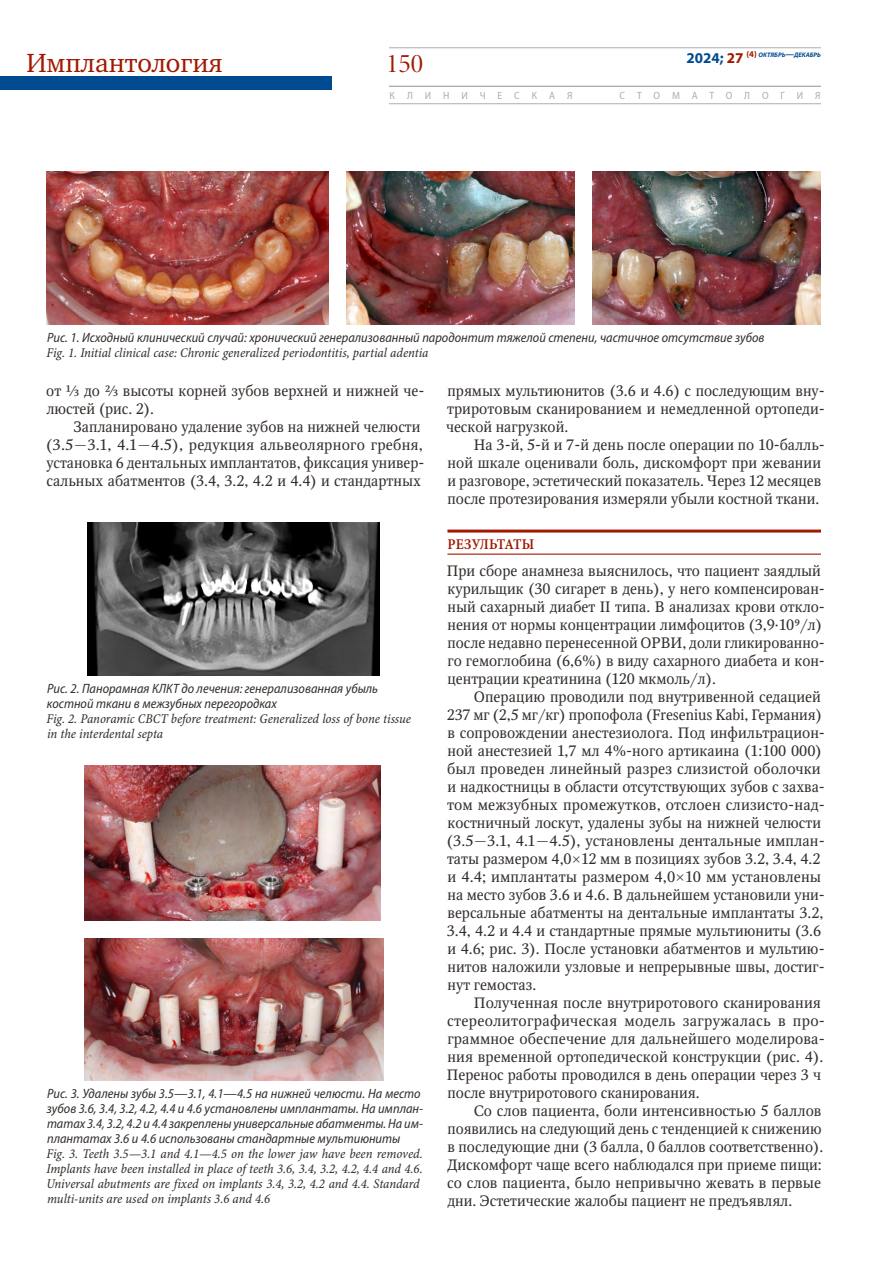
<style>
.page{position:relative;width:893px;height:1263px;background:#fff}
.page>*{position:absolute;margin:0;border:0;box-sizing:border-box;transform-origin:0 0}
.t1{font:27px "Charter ITC";color:#a11900}
.t2{font:27px "Minion Pro Disp";color:#a11900}
.t3{font:15px/18px "Octava";color:#332e2b}
.t4{font:15px "Minion Pro Semibold Cn Capt";letter-spacing:.01em;color:#a11900}
.t5{font:italic semi-condensed 13.5px/15px "Myriad Pro";color:#332e2b}
.t6{font:13.5px/15px "Minion Pro Cn It Capt";letter-spacing:-.005em;color:#332e2b}
.t7{font:semi-condensed 10.5px "Myriad Pro";letter-spacing:1.115em;color:#acaeb3}
.t8{font:italic 700 6.45px "Myriad Pro";color:#004b90}
.s1{font-style:normal;font-size:15px}
.s2{font-style:normal;font-size:15px;color:#a11900}
.s3{font-style:normal;font-size:8.7px;color:#a11900}
.s4{font-size:8.7px}
</style>
<div class="page">
<hr style="left:389px;top:48px;width:432px;height:1px;background:#acaeb3">
<div style="left:0;top:76px;width:332px;height:14px;background:#004b90"></div>
<hr style="left:389px;top:86px;width:432px;height:1px;background:#acaeb3">
<hr style="left:389px;top:103px;width:432px;height:1px;background:#acaeb3">
<hr style="left:447px;top:530px;width:374px;height:3px;background:#a11900">
<hr style="left:447px;top:554px;width:374px;height:1px;background:#a11900">
<img style="left:593px;top:171px;width:228px;height:153px">
<img style="left:347px;top:171px;width:228px;height:153px">
<img style="left:47px;top:171px;width:282px;height:153px">
<img style="left:88px;top:522px;width:291px;height:153px">
<img style="left:84px;top:765px;width:297px;height:156px">
<img style="left:84px;top:939px;width:299px;height:141px">
<h1 class="t1" style="left:26px;top:46px;width:198px">Имплантология</h1>
<p class="t8" style="left:687px;top:51px;width:136px"><span class="s1">2024;</span> <span class="s2">27</span> <span class="s3">(4)</span> октябрь<span class="s4">—</span>декабрь</p>
<h1 class="t2" style="left:386px;top:47px;width:39px">150</h1>
<p class="t7" style="left:389px;top:89px;width:184px">КЛИНИЧЕСКАЯ</p>
<p class="t7" style="left:619px;top:89px;width:203px">СТОМАТОЛОГИЯ</p>
<p class="t5" style="left:47px;top:330px;width:719px">Рис. 1. Исходный клинический случай: хронический генерализованный пародонтит тяжелой степени, частичное отсутствие зубов</p>
<p class="t6" style="left:47px;top:345px;width:383px">Fig. 1. Initial clinical case: Chronic generalized periodontitis, partial adentia</p>
<p class="t3" style="left:46px;top:382px;width:380px">от 1/3 до 2/3 высоты корней зубов верхней и нижней че&shy;люстей (рис. 2).</p>
<p class="t3" style="left:46px;top:418px;width:380px;text-indent:28px">Запланировано удаление зубов на нижней челюсти (3.5—3.1, 4.1—4.5), редукция альвеолярного гребня, установка 6 дентальных имплантатов, фиксация универ&shy;сальных абатментов (3.4, 3.2, 4.2 и 4.4) и стандартных</p>
<p class="t5" style="left:47px;top:681px;width:333px">Рис. 2. Панорамная КЛКТ до лечения: генерализованная убыль костной ткани в межзубных перегородках</p>
<p class="t6" style="left:47px;top:711px;width:366px">Fig. 2. Panoramic CBCT before treatment: Generalized loss of bone tissue in the interdental septa</p>
<p class="t5" style="left:47px;top:1086px;width:378px">Рис. 3. Удалены зубы 3.5—3.1, 4.1—4.5 на нижней челюсти. На место зубов 3.6, 3.4, 3.2, 4.2, 4.4 и 4.6 установлены имплантаты. На имплан&shy;татах 3.4, 3.2, 4.2 и 4.4 закреплены универсальные абатменты. На им&shy;плантатах 3.6 и 4.6 использованы стандартные мультиюниты</p>
<p class="t6" style="left:46px;top:1146px;width:378px">Fig. 3. Teeth 3.5—3.1 and 4.1—4.5 on the lower jaw have been removed.<br>Implants have been installed in place of teeth 3.6, 3.4, 3.2, 4.2, 4.4 and 4.6.<br>Universal abutments are fixed on implants 3.4, 3.2, 4.2 and 4.4. Standard multi-units are used on implants 3.6 and 4.6</p>
<p class="t3" style="left:446px;top:382px;width:380px;text-align:justify">прямых мультиюнитов (3.6 и 4.6) с последующим вну&shy;триротовым сканированием и немедленной ортопеди&shy;ческой нагрузкой.</p>
<p class="t3" style="left:447px;top:436px;width:379px;text-indent:26px">На 3-й, 5-й и 7-й день после операции по 10-балль&shy;ной шкале оценивали боль, дискомфорт при жевании и разговоре, эстетический показатель. Через 12 месяцев после протезирования измеряли убыли костной ткани.</p>
<p class="t4" style="left:447px;top:534px;width:89px">РЕЗУЛЬТАТЫ</p>
<p class="t3" style="left:447px;top:562px;width:380px">При сборе анамнеза выяснилось, что пациент заядлый курильщик (30 сигарет в день), у него компенсирован&shy;ный сахарный диабет II типа. В анализах крови откло&shy;нения от нормы концентрации лимфоцитов (3,9·109/л) после недавно перенесенной ОРВИ, доли гликированно&shy;го гемоглобина (6,6%) в виду сахарного диабета и кон&shy;центрации креатинина (120 мкмоль/л).</p>
<p class="t3" style="left:446px;top:688px;width:380px;text-indent:27px">Операцию проводили под внутривенной седацией 237 мг (2,5 мг/кг) пропофола (Fresenius Kabi, Германия) в сопровождении анестезиолога. Под инфильтрацион&shy;ной анестезией 1,7 мл 4%-ного артикаина (1:100 000) был проведен линейный разрез слизистой оболочки и надкостницы в области отсутствующих зубов с захва&shy;том межзубных промежутков, отслоен слизисто-над&shy;костничный лоскут, удалены зубы на нижней челюсти (3.5—3.1, 4.1—4.5), установлены дентальные имплан&shy;таты размером 4,0×12 мм в позициях зубов 3.2, 3.4, 4.2 и 4.4; имплантаты размером 4,0×10 мм установлены на место зубов 3.6 и 4.6. В дальнейшем установили уни&shy;версальные абатменты на дентальные имплантаты 3.2, 3.4, 4.2 и 4.4 и стандартные прямые мультиюниты (3.6 и 4.6; рис. 3). После установки абатментов и мультию&shy;нитов наложили узловые и непрерывные швы, достиг&shy;нут гемостаз.</p>
<p class="t3" style="left:447px;top:994px;width:380px;text-indent:27px">Полученная после внутриротового сканирования стереолитографическая модель загружалась в про&shy;граммное обеспечение для дальнейшего моделирова&shy;ния временной ортопедической конструкции (рис. 4).<br>Перенос работы проводился в день операции через 3 ч после внутриротового сканирования.</p>
<p class="t3" style="left:447px;top:1102px;width:378px;text-indent:27px">Со слов пациента, боли интенсивностью 5 баллов появились на следующий день с тенденцией к снижению в последующие дни (3 балла, 0 баллов соответственно).<br>Дискомфорт чаще всего наблюдался при приеме пищи: со слов пациента, было непривычно жевать в первые дни. Эстетические жалобы пациент не предъявлял.</p>
</div>
